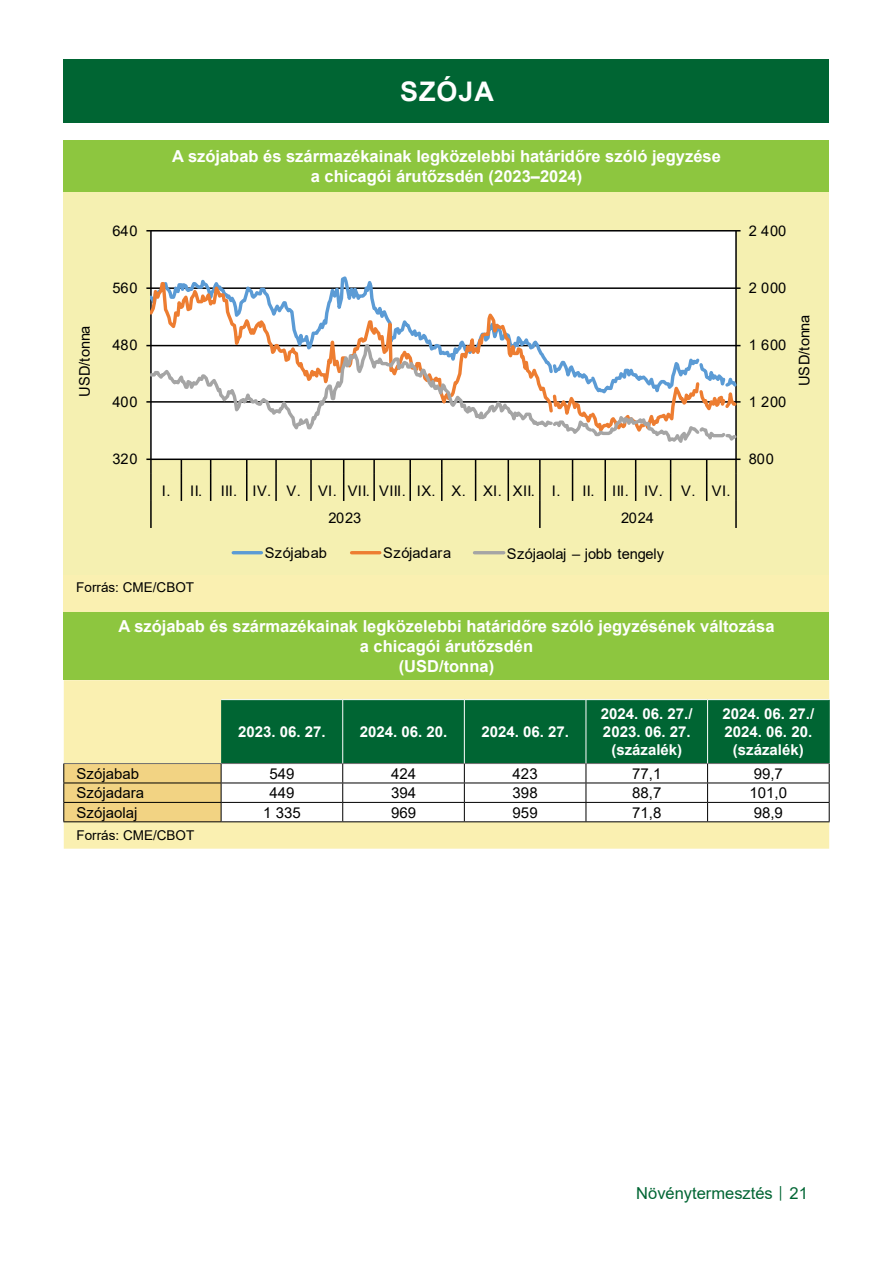
<style>
.page{position:relative;width:893px;height:1263px;background:#fff}
.page>*{position:absolute;margin:0;border:0;box-sizing:border-box;transform-origin:0 0}
.Cím_01{font:700 27px "Arial";letter-spacing:.035em;color:#fff}
.Tablazat_cime{font:700 16.5px/19.8px "Arial";color:#fff;text-align:center}
.t1{font:16.5px "Arial";color:#006533}
.Tablazat_fejlece_kozep{font:700 15px/18px "Arial";color:#fff;text-align:center}
.Tablazat_kozep_ertek{font:15px "Arial";color:#000}
.Tablazat_bal_kategoria{font:15px "Arial";color:#000}
.t2{font:14.7px "Arial";letter-spacing:.01em;color:#000}
.t3{font:14.7px "Arial";letter-spacing:-.02em;color:#000}
.Tablazat_forrasa{font:13.5px "Arial";color:#000}
.s1{font-size:12px}
</style>
<div class="page">
<div style="left:64px;top:60px;width:765px;height:63px;background:#006533"></div>
<div style="left:64px;top:611px;width:765px;height:69px;background:#8dc63f"></div>
<div style="left:64px;top:680px;width:765px;height:169px;background:#faf0b1"></div>
<hr style="left:221px;top:699px;width:122px;height:1px;background:#fff">
<hr style="left:343px;top:699px;width:121px;height:1px;background:#fff">
<hr style="left:464px;top:699px;width:122px;height:1px;background:#fff">
<hr style="left:586px;top:699px;width:122px;height:1px;background:#fff">
<hr style="left:708px;top:699px;width:122px;height:1px;background:#fff">
<svg style="left:63px;top:700px;width:767px;height:122px"></svg>
<hr style="left:63px;top:783px;width:158px;height:1px;background:#000">
<div style="left:64px;top:140px;width:765px;height:51px;background:#8dc63f"></div>
<div style="left:64px;top:574px;width:765px;height:37px;background:#faf0b1"></div>
<div style="left:64px;top:192px;width:765px;height:382px;background:#f5f0b1"></div>
<div style="left:150px;top:231px;width:585px;height:228px;background:#fff"></div>
<hr style="left:151px;top:230px;width:585px;height:1px;background:#000">
<hr style="left:735px;top:231px;width:2px;height:228px;background:#000">
<hr style="left:150px;top:231px;width:2px;height:228px;background:#000">
<hr style="left:151px;top:458px;width:585px;height:2px;background:#000">
<svg style="left:146px;top:458px;width:6px;height:16px"></svg>
<svg style="left:275px;top:460px;width:2px;height:14px"></svg>
<svg style="left:310px;top:460px;width:2px;height:14px"></svg>
<svg style="left:373px;top:460px;width:2px;height:14px"></svg>
<svg style="left:409px;top:460px;width:2px;height:14px"></svg>
<svg style="left:441px;top:460px;width:2px;height:14px"></svg>
<svg style="left:539px;top:460px;width:2px;height:14px"></svg>
<svg style="left:604px;top:460px;width:2px;height:14px"></svg>
<svg style="left:735px;top:458px;width:5px;height:16px"></svg>
<hr style="left:150px;top:474px;width:2px;height:27px;background:#000">
<svg style="left:181px;top:460px;width:1px;height:41px"></svg>
<svg style="left:210px;top:460px;width:1px;height:41px"></svg>
<svg style="left:246px;top:460px;width:1px;height:41px"></svg>
<hr style="left:275px;top:474px;width:2px;height:27px;background:#000">
<hr style="left:310px;top:474px;width:2px;height:27px;background:#000">
<svg style="left:343px;top:460px;width:1px;height:41px"></svg>
<hr style="left:373px;top:474px;width:2px;height:27px;background:#000">
<hr style="left:409px;top:474px;width:2px;height:27px;background:#000">
<hr style="left:441px;top:474px;width:2px;height:27px;background:#000">
<svg style="left:475px;top:460px;width:1px;height:41px"></svg>
<svg style="left:508px;top:460px;width:1px;height:41px"></svg>
<hr style="left:539px;top:474px;width:2px;height:27px;background:#000">
<svg style="left:572px;top:460px;width:1px;height:41px"></svg>
<hr style="left:604px;top:474px;width:2px;height:27px;background:#000">
<svg style="left:635px;top:460px;width:1px;height:41px"></svg>
<svg style="left:670px;top:460px;width:1px;height:41px"></svg>
<svg style="left:706px;top:460px;width:1px;height:41px"></svg>
<hr style="left:735px;top:474px;width:2px;height:27px;background:#000">
<hr style="left:150px;top:501px;width:2px;height:27px;background:#000">
<hr style="left:539px;top:501px;width:2px;height:27px;background:#000">
<hr style="left:735px;top:501px;width:2px;height:27px;background:#000">
<svg style="left:150px;top:274px;width:587px;height:65px"></svg>
<svg style="left:150px;top:339px;width:587px;height:111px"></svg>
<hr style="left:233px;top:551px;width:28px;height:3px;background:#5b9bd5">
<hr style="left:352px;top:551px;width:28px;height:3px;background:#ed7d31">
<hr style="left:474px;top:551px;width:30px;height:3px;background:#a5a5a5">
<p class="Cím_01" style="left:400px;top:73px;width:95px">SZÓJA</p>
<p class="t3" style="left:74px;top:397px;width:73px;rotate:-90deg">USD/tonna</p>
<p class="t2" style="left:113px;top:220px;width:27px">640</p>
<p class="t2" style="left:113px;top:277px;width:27px">560</p>
<p class="t2" style="left:113px;top:334px;width:27px">480</p>
<p class="t2" style="left:113px;top:392px;width:27px">400</p>
<p class="Tablazat_cime" style="left:172px;top:146px;width:550px">A szójabab és származékainak legközelebbi határidőre szóló jegyzése a chicagói árutőzsdén (2023–2024)</p>
<p class="t2" style="left:749px;top:220px;width:39px">2 400</p>
<p class="t2" style="left:749px;top:277px;width:39px">2 000</p>
<p class="t2" style="left:749px;top:334px;width:39px">1 600</p>
<p class="t2" style="left:749px;top:392px;width:39px">1 200</p>
<p class="t3" style="left:794px;top:386px;width:73px;rotate:-90deg">USD/tonna</p>
<p class="t2" style="left:113px;top:449px;width:27px">320</p>
<p class="t2" style="left:162px;top:481px;width:42px">I. II.</p>
<p class="t2" style="left:221px;top:481px;width:341px">III. IV. V. VI. VII. VIII. IX. X. XI. XII. I.</p>
<p class="t2" style="left:582px;top:481px;width:82px">II. III. IV.</p>
<p class="t2" style="left:681px;top:481px;width:51px">V. VI.</p>
<p class="t2" style="left:328px;top:508px;width:34px">2023</p>
<p class="t2" style="left:621px;top:508px;width:34px">2024</p>
<p class="t2" style="left:265px;top:542px;width:64px">Szójabab</p>
<p class="t2" style="left:383px;top:542px;width:69px">Szójadara</p>
<p class="t3" style="left:507px;top:544px;width:159px">Szójaolaj – jobb tengely</p>
<p class="Tablazat_forrasa" style="left:76px;top:578px;width:119px">Forrás: CME/CBOT</p>
<p class="t2" style="left:749px;top:449px;width:27px">800</p>
<p class="Tablazat_cime" style="left:118px;top:616px;width:657px">A szójabab és származékainak legközelebbi határidőre szóló jegyzésének változása a chicagói árutőzsdén<br>(USD/tonna)</p>
<p class="Tablazat_fejlece_kozep" style="left:238px;top:723px;width:89px">2023. 06. 27.</p>
<p class="Tablazat_fejlece_kozep" style="left:360px;top:723px;width:89px">2024. 06. 20.</p>
<p class="Tablazat_fejlece_kozep" style="left:481px;top:723px;width:89px">2024. 06. 27.</p>
<p class="Tablazat_fejlece_kozep" style="left:601px;top:705px;width:93px">2024. 06. 27./<br>2023. 06. 27. (százalék)</p>
<p class="Tablazat_fejlece_kozep" style="left:722px;top:705px;width:93px">2024. 06. 27./<br>2024. 06. 20. (százalék)</p>
<p class="Tablazat_bal_kategoria" style="left:77px;top:763px;width:64px">Szójabab</p>
<p class="Tablazat_kozep_ertek" style="left:269px;top:763px;width:27px">549</p>
<p class="Tablazat_kozep_ertek" style="left:391px;top:763px;width:27px">424</p>
<p class="Tablazat_kozep_ertek" style="left:513px;top:763px;width:27px">423</p>
<p class="Tablazat_kozep_ertek" style="left:632px;top:763px;width:31px">77,1</p>
<p class="Tablazat_kozep_ertek" style="left:754px;top:763px;width:31px">99,7</p>
<p class="Tablazat_bal_kategoria" style="left:77px;top:782px;width:69px">Szójadara</p>
<p class="Tablazat_kozep_ertek" style="left:269px;top:782px;width:27px">449</p>
<p class="Tablazat_kozep_ertek" style="left:391px;top:782px;width:27px">394</p>
<p class="Tablazat_kozep_ertek" style="left:513px;top:782px;width:27px">398</p>
<p class="Tablazat_kozep_ertek" style="left:632px;top:782px;width:31px">88,7</p>
<p class="Tablazat_kozep_ertek" style="left:750px;top:782px;width:39px">101,0</p>
<p class="Tablazat_bal_kategoria" style="left:77px;top:802px;width:62px">Szójaolaj</p>
<p class="Tablazat_kozep_ertek" style="left:263px;top:802px;width:39px">1 335</p>
<p class="Tablazat_kozep_ertek" style="left:391px;top:802px;width:27px">969</p>
<p class="Tablazat_kozep_ertek" style="left:513px;top:802px;width:27px">959</p>
<p class="Tablazat_kozep_ertek" style="left:632px;top:802px;width:31px">71,8</p>
<p class="Tablazat_kozep_ertek" style="left:754px;top:802px;width:31px">98,9</p>
<p class="Tablazat_forrasa" style="left:77px;top:826px;width:119px">Forrás: CME/CBOT</p>
<p class="t1" style="left:636px;top:1182px;width:173px">Növénytermesztés <span class="s1">│</span> 21</p>
</div>
